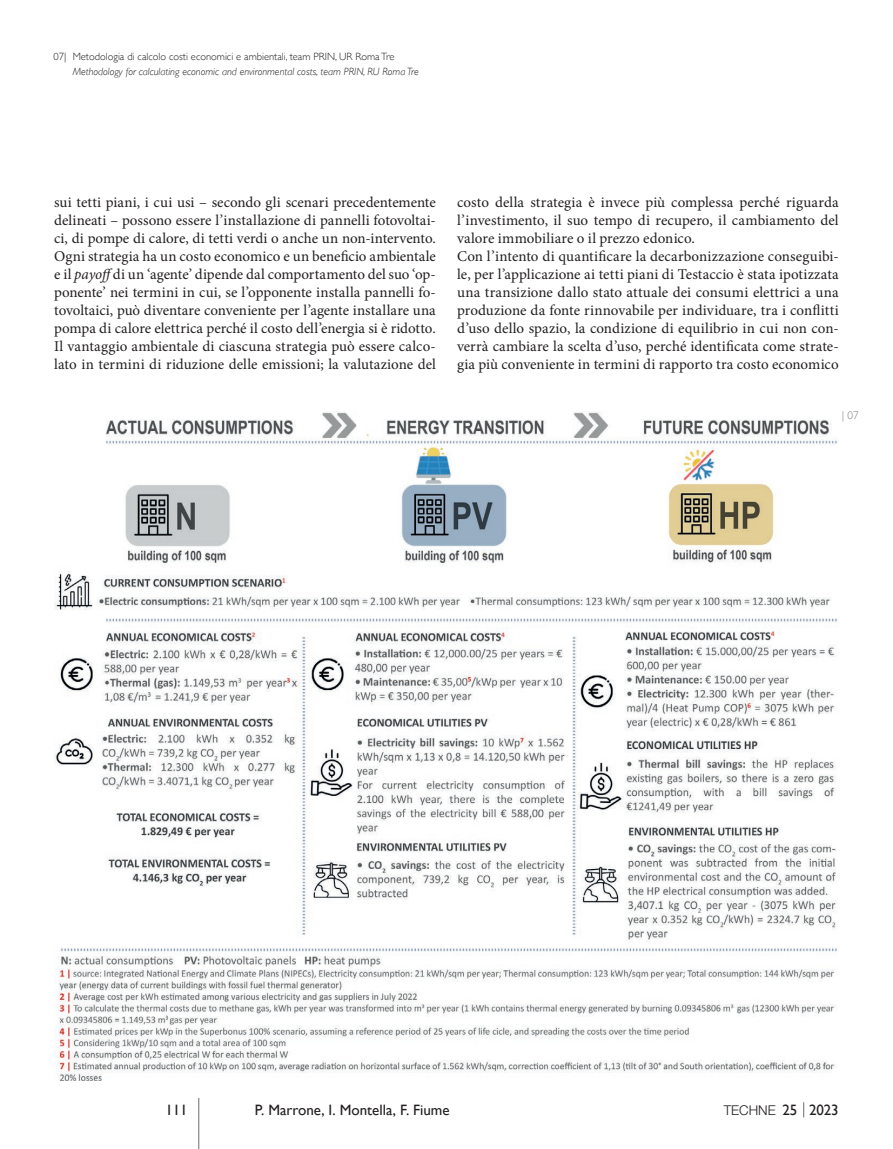
<style>
.page{position:relative;width:893px;height:1149px;background:#fff}
.page>*{position:absolute;margin:0;border:0;box-sizing:border-box;transform-origin:0 0}
.t1{font:15px/18px "Minion Pro";letter-spacing:.005em;color:#231f20;text-align:justify}
.t2{font:15px "Gill Sans";color:#231f20}
.t3{font:300 13.5px "Helvetica Neue LT Std";color:#231f20}
.t4{font:300 11.25px "Gill Sans";color:#808285}
.t5{font:italic 300 10.5px "Gill Sans";color:#231f20}
.t6{font:300 10.5px "Gill Sans";color:#231f20}
.s1{font-style:italic}
.s2{font-family:"Gill Sans";font-weight:400;font-size:15px}
</style>
<div class="page">
<svg style="left:803px;top:1102px;width:1px;height:14px"></svg>
<hr style="left:198px;top:1097px;width:1px;height:51px;background:#6c6d70">
<img style="left:54px;top:411px;width:785px;height:669px">
<p class="t6" style="left:54px;top:49px;width:342px">07| Metodologia di calcolo costi economici e ambientali, team PRIN, UR Roma Tre</p>
<p class="t5" style="left:73px;top:66px;width:348px">Methodology for calculating economic and environmental costs, team PRIN, RU Roma Tre</p>
<p class="t1" style="left:54px;top:193px;width:383px">sui tetti piani, i cui usi – secondo gli scenari precedentemente delineati – possono essere l’installazione di pannelli fotovoltai&shy;ci, di pompe di calore, di tetti verdi o anche un non-intervento.<br>Ogni strategia ha un costo economico e un beneficio ambientale e il <span class="s1">payoff</span>di un ‘agente’ dipende dal comportamento del suo ‘op&shy;ponente’ nei termini in cui, se l’opponente installa pannelli fo&shy;tovoltaici, può diventare conveniente per l’agente installare una pompa di calore elettrica perché il costo dell’energia si è ridotto.<br>Il vantaggio ambientale di ciascuna strategia può essere calco&shy;lato in termini di riduzione delle emissioni; la valutazione del</p>
<p class="t1" style="left:457px;top:193px;width:383px;text-align:left">costo della strategia è invece più complessa perché riguarda l’investimento, il suo tempo di recupero, il cambiamento del valore immobiliare o il prezzo edonico.<br>Con l’intento di quantificare la decarbonizzazione conseguibi&shy;le, per l’applicazione ai tetti piani di Testaccio è stata ipotizzata una transizione dallo stato attuale dei consumi elettrici a una produzione da fonte rinnovabile per individuare, tra i conflitti d’uso dello spazio, la condizione di equilibrio in cui non con&shy;verrà cambiare la scelta d’uso, perché identificata come strate&shy;gia più conveniente in termini di rapporto tra costo economico</p>
<p class="t4" style="left:842px;top:406px;width:18px">| 07</p>
<p class="t2" style="left:166px;top:1100px;width:24px">111</p>
<p class="t2" style="left:255px;top:1100px;width:196px">P. Marrone, I. Montella, F. Fiume</p>
<p class="t3" style="left:724px;top:1101px;width:117px">TECHNE <span class="s2">25 2023</span></p>
</div>
